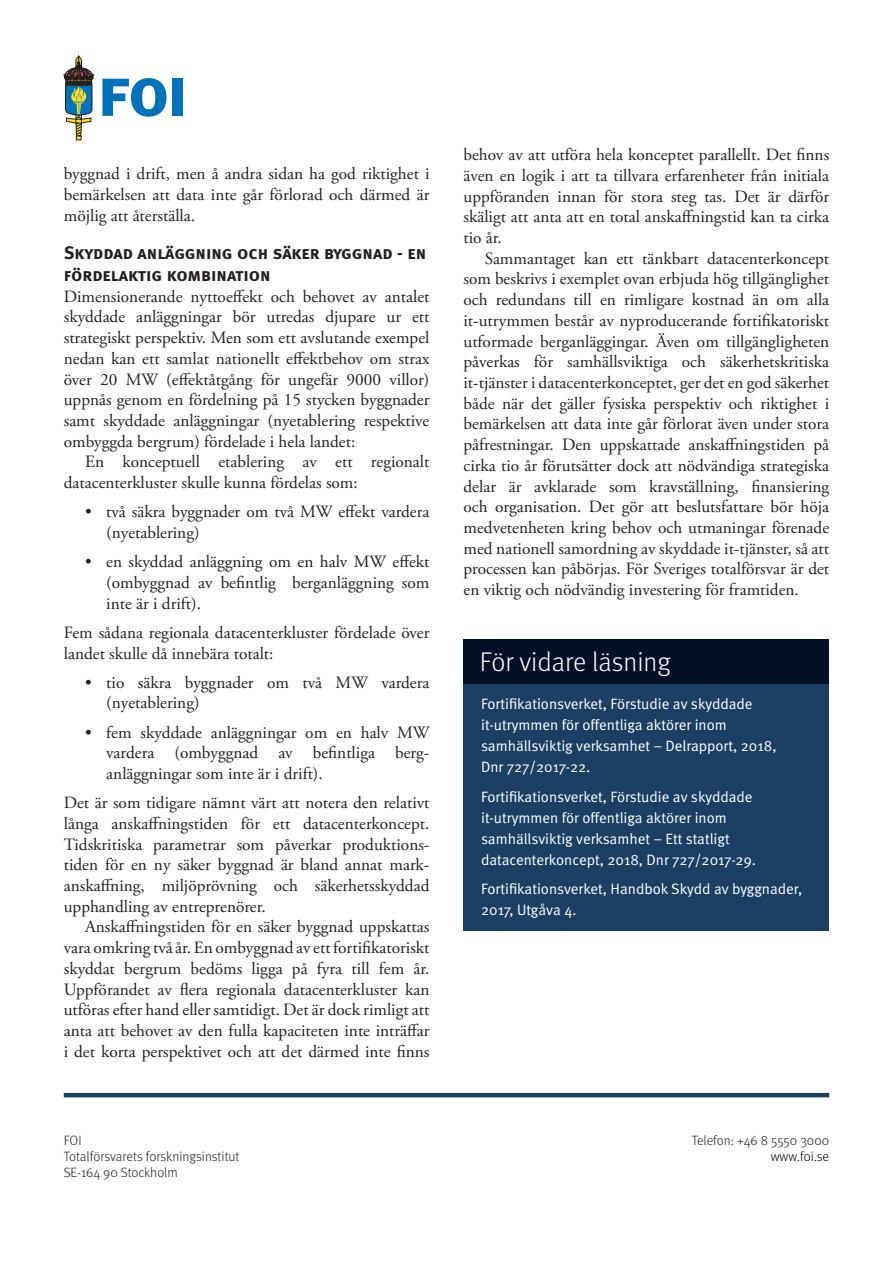
<style>
.page{position:relative;width:893px;height:1263px;background:#fff}
.page>*{position:absolute;margin:0;border:0;box-sizing:border-box;transform-origin:0 0}
.Rubrik_faktaruta{font:300 27px "Meta";color:#fff}
.Rubrik_3{font:18px/21.6px "Meta Bold Caps";color:#231f20}
.Brödtext_indrag{font:17.25px/20.7px "Adobe Garamond Pro";color:#231f20;text-align:justify}
.Brödtext_första{font:17.25px/20.7px "Adobe Garamond Pro";color:#231f20;text-align:justify}
.Brödtext_faktaruta{font:15px/21px "Meta Normal";color:#fff}
.Sidfot_sid_2_och_vid{font:300 13.5px "Meta";color:#231f20}
.Sidfot_sid_2_och_vid-2{font:300 13.5px "Meta";color:#000}
</style>
<div class="page">
<svg style="left:102px;top:78px;width:64px;height:39px"></svg>
<div style="left:172px;top:79px;width:11px;height:37px;background:#0072bc"></div>
<svg style="left:64px;top:56px;width:30px;height:84px"></svg>
<hr style="left:64px;top:1093px;width:765px;height:4px;background:#1b4064">
<div style="left:463px;top:639px;width:365px;height:291px;background:#1b4064"></div>
<div style="left:463px;top:639px;width:365px;height:45px;background:#021027"></div>
<p class="Brödtext_indrag" style="left:64px;top:164px;width:367px">byggnad i drift, men å andra sidan ha god riktighet i bemärkelsen att data inte går förlorad och därmed är möjlig att återställa.</p>
<p class="Rubrik_3" style="left:64px;top:242px;width:364px">Skyddad anläggning och säker byggnad - en fördelaktig kombination</p>
<p class="Brödtext_första" style="left:64px;top:286px;width:367px">Dimensionerande nyttoeffekt och behovet av antalet skyddade anläggningar bör utredas djupare ur ett strategiskt perspektiv. Men som ett avslutande exempel nedan kan ett samlat nationellt effektbehov om strax över 20 MW (effektåtgång för ungefär 9000 villor) uppnås genom en fördelning på 15 stycken byggnader samt skyddade anläggningar (nyetablering respektive ombyggda bergrum) fördelade i hela landet:</p>
<p class="Brödtext_indrag" style="left:64px;top:452px;width:367px;text-indent:21px">En konceptuell etablering av ett regionalt datacenterkluster skulle kunna fördelas som:</p>
<p class="Brödtext_indrag" style="left:106px;top:502px;width:325px;text-indent:-21px">• två säkra byggnader om två MW effekt vardera (nyetablering)</p>
<p class="Brödtext_indrag" style="left:106px;top:552px;width:325px;text-indent:-21px">• en skyddad anläggning om en halv MW effekt (ombyggnad av befintlig berganläggning som inte är i drift).</p>
<p class="Brödtext_första" style="left:64px;top:623px;width:367px">Fem sådana regionala datacenterkluster fördelade över landet skulle då innebära totalt:</p>
<p class="Brödtext_indrag" style="left:106px;top:672px;width:325px;text-indent:-21px">• tio säkra byggnader om två MW vardera (nyetablering)</p>
<p class="Brödtext_indrag" style="left:106px;top:722px;width:325px;text-indent:-21px">• fem skyddade anläggningar om en halv MW vardera (ombyggnad av befintliga berg&shy;anläggningar som inte är i drift).</p>
<p class="Brödtext_första" style="left:64px;top:793px;width:367px">Det är som tidigare nämnt värt att notera den relativt långa anskaffningstiden för ett datacenterkoncept.<br>Tidskritiska parametrar som påverkar produktions&shy;tiden för en ny säker byggnad är bland annat mark&shy;anskaffning, miljöprövning och säkerhetsskyddad upphandling av entreprenörer.</p>
<p class="Brödtext_indrag" style="left:64px;top:917px;width:367px;text-indent:21px">Anskaffningstiden för en säker byggnad uppskattas vara omkring två år. En ombyggnad av ett fortifikatoriskt skyddat bergrum bedöms ligga på fyra till fem år.<br>Uppförandet av flera regionala datacenterkluster kan utföras efter hand eller samtidigt. Det är dock rimligt att anta att behovet av den fulla kapaciteten inte inträffar i det korta perspektivet och att det därmed inte finns</p>
<p class="Brödtext_indrag" style="left:463px;top:145px;width:367px">behov av att utföra hela konceptet parallellt. Det finns även en logik i att ta tillvara erfarenheter från initiala uppföranden innan för stora steg tas. Det är därför skäligt att anta att en total anskaffningstid kan ta cirka tio år.</p>
<p class="Brödtext_indrag" style="left:463px;top:249px;width:367px;text-indent:21px">Sammantaget kan ett tänkbart datacenterkoncept som beskrivs i exemplet ovan erbjuda hög tillgänglighet och redundans till en rimligare kostnad än om alla it-utrymmen består av nyproducerande fortifikatoriskt utformade berganläggingar. Även om tillgängligheten påverkas för samhällsviktiga och säkerhetskritiska it-tjänster i datacenterkonceptet, ger det en god säkerhet både när det gäller fysiska perspektiv och riktighet i bemärkelsen att data inte går förlorat även under stora påfrestningar. Den uppskattade anskaffningstiden på cirka tio år förutsätter dock att nödvändiga strategiska delar är avklarade som kravställning, finansiering och organisation. Det gör att beslutsfattare bör höja medvetenheten kring behov och utmaningar förenade med nationell samordning av skyddade it-tjänster, så att processen kan påbörjas. För Sveriges totalförsvar är det en viktig och nödvändig investering för framtiden.</p>
<p class="Rubrik_faktaruta" style="left:480px;top:646px;width:192px">För vidare läsning</p>
<p class="Brödtext_faktaruta" style="left:481px;top:693px;width:297px">Fortifikationsverket, Förstudie av skyddade it-utrymmen för offentliga aktörer inom samhällsviktig verksamhet – Delrapport, 2018, Dnr 727/2017-22.</p>
<p class="Brödtext_faktaruta" style="left:481px;top:786px;width:276px">Fortifikationsverket, Förstudie av skyddade it-utrymmen för offentliga aktörer inom samhällsviktig verksamhet – Ett statligt datacenterkoncept, 2018, Dnr 727/2017-29.</p>
<p class="Brödtext_faktaruta" style="left:481px;top:878px;width:323px">Fortifikationsverket, Handbok Skydd av byggnader,<br>2017, Utgåva 4.</p>
<p class="Sidfot_sid_2_och_vid" style="left:64px;top:1133px;width:19px">FOI</p>
<p class="Sidfot_sid_2_och_vid" style="left:692px;top:1133px;width:139px">Telefon: +46 8 5550 3000</p>
<p class="Sidfot_sid_2_och_vid" style="left:64px;top:1149px;width:177px">Totalförsvarets forskningsinstitut</p>
<p class="Sidfot_sid_2_och_vid-2" style="left:771px;top:1149px;width:60px">www.foi.se</p>
<p class="Sidfot_sid_2_och_vid" style="left:64px;top:1165px;width:116px">SE-164 90 Stockholm</p>
</div>
